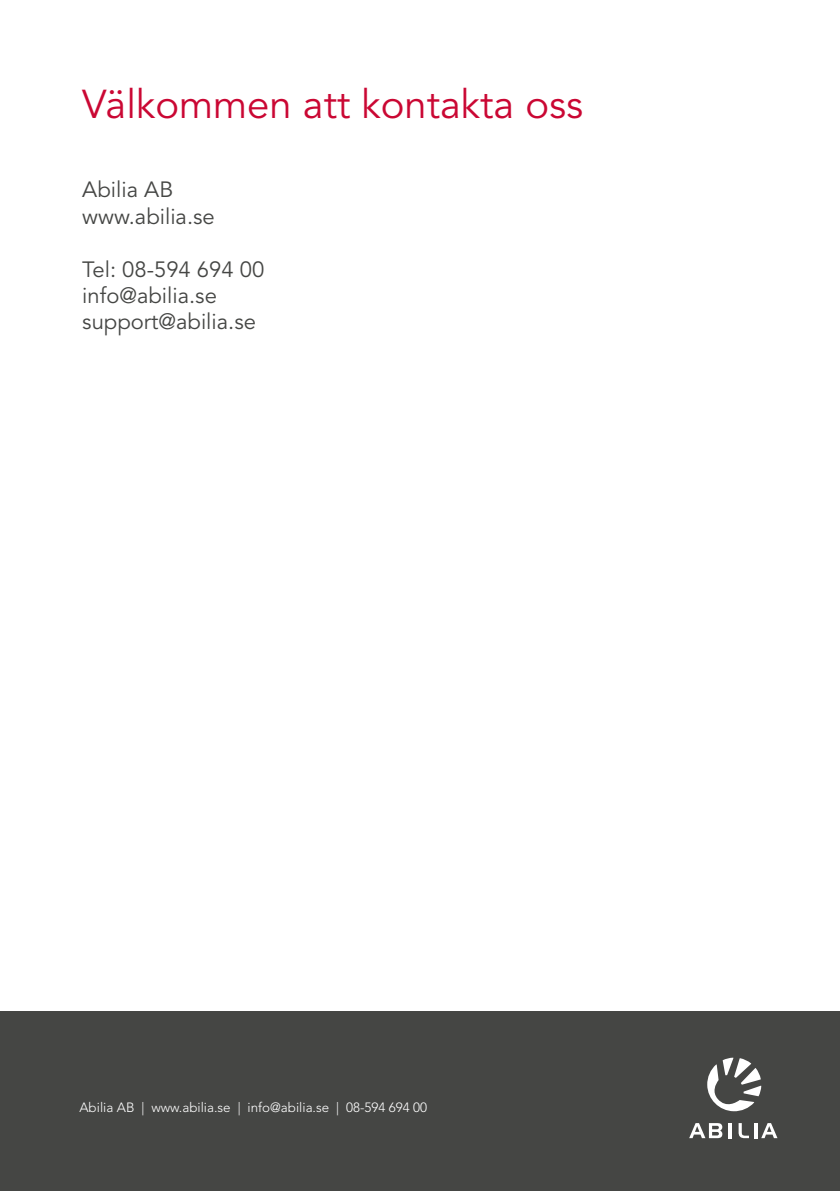
<style>
.page{position:relative;width:840px;height:1191px;background:#fff}
.page>*{position:absolute;margin:0;border:0;box-sizing:border-box;transform-origin:0 0}
.t1{font:40px "Avenir LT Std";color:#ca0733}
.t2{font:22px/26.4px "Avenir LT Std";color:#454644}
.t3{font:300 13.4px "Avenir LT Std";color:#fff}
</style>
<div class="page">
<div style="left:0;top:1011px;width:839px;height:180px;background:#454644"></div>
<svg style="left:689px;top:1123px;width:33px;height:15px"></svg>
<hr style="left:728px;top:1123px;width:3px;height:15px;background:#fff">
<svg style="left:738px;top:1123px;width:10px;height:15px"></svg>
<hr style="left:753px;top:1123px;width:3px;height:15px;background:#fff">
<svg style="left:761px;top:1123px;width:16px;height:15px"></svg>
<svg style="left:707px;top:1057px;width:53px;height:54px"></svg>
<h1 class="t1" style="left:82px;top:81px;width:502px">Välkommen att kontakta oss</h1>
<p class="t2" style="left:82px;top:177px;width:134px">Abilia AB www.abilia.se</p>
<p class="t2" style="left:82px;top:256px;width:183px">Tel: 08-594 694 00 info@abilia.se support@abilia.se</p>
<p class="t3" style="left:79px;top:1099px;width:349px">Abilia AB | www.abilia.se | info@abilia.se | 08-594 694 00</p>
</div>
